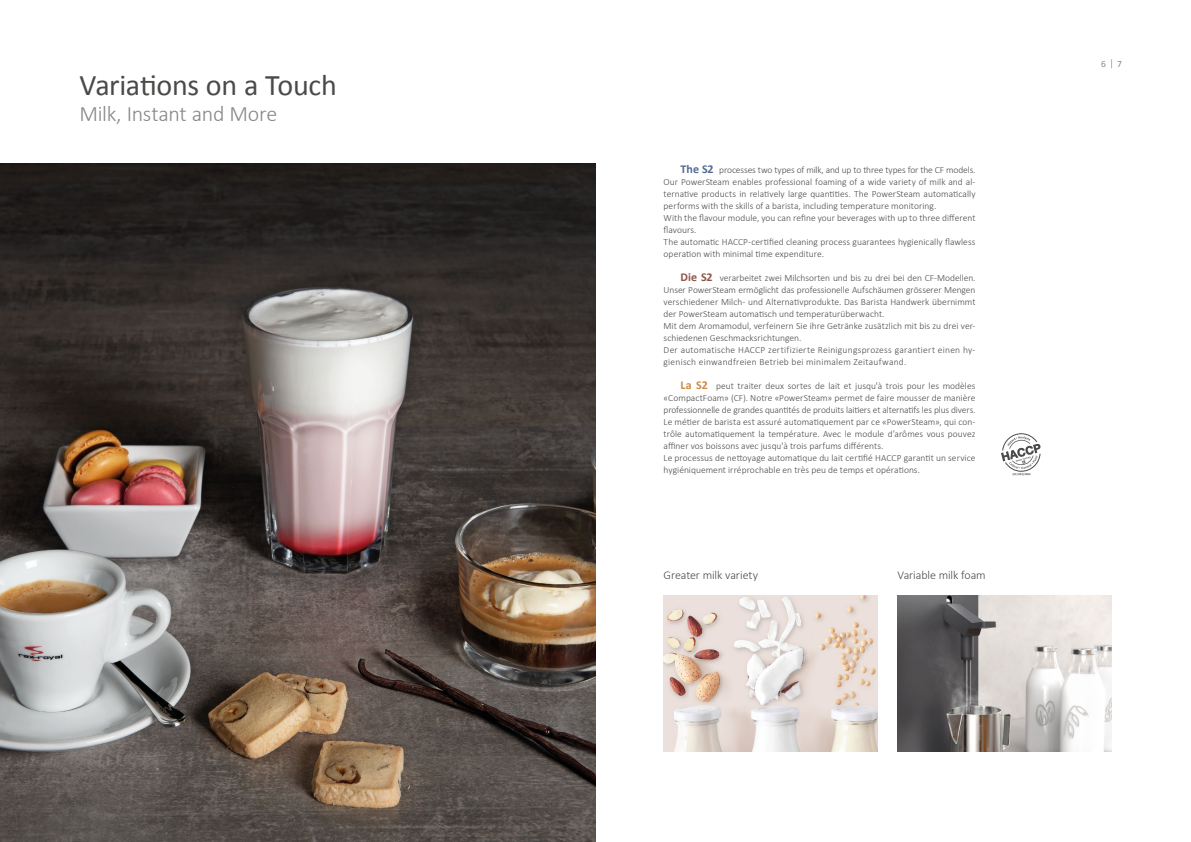
<style>
.page{position:relative;width:1191px;height:842px;background:#fff}
.page>*{position:absolute;margin:0;border:0;box-sizing:border-box;transform-origin:0 0}
.t1{font:30px "Calibri";letter-spacing:-.01em;color:#4a4a49}
.t2{font:300 22px "Calibri";letter-spacing:-.015em;color:#878787}
.t3{font:300 12px "Calibri";letter-spacing:-.01em;color:#4a4a49}
.t4{font:300 9.5px/12px "Calibri";color:#4a4a49}
.t5{font:9.5px "Calibri";color:#878787}
.s1{font-weight:700;font-size:12px;color:#556894}
.s2{font-weight:700;font-size:12px;color:#8e564a}
.s3{font-weight:700;font-size:12px;color:#cc8a48}
</style>
<div class="page">
<img style="left:0;top:164px;width:595px;height:678px">
<img style="left:897px;top:595px;width:214px;height:156px">
<img style="left:663px;top:595px;width:214px;height:156px">
<svg style="left:1001px;top:433px;width:39px;height:43px"></svg>
<h1 class="t1" style="left:79px;top:66px;width:259px">Variations on a Touch</h1>
<h2 class="t2" style="left:79px;top:100px;width:199px">Milk, Instant and More</h2>
<p class="t4" style="left:663px;top:163px;width:313px;text-indent:17px"><span class="s1">The S2</span> processes two types of milk, and up to three types for the CF models.<br>Our PowerSteam enables professional foaming of a wide variety of milk and al&shy;ternative products in relatively large quantities. The PowerSteam automatically performs with the skills of a barista, including temperature monitoring.<br>With the flavour module, you can refine your beverages with up to three different flavours.<br>The automatic HACCP-certified cleaning process guarantees hygienically flawless operation with minimal time expenditure.</p>
<p class="t4" style="left:663px;top:271px;width:313px;text-indent:17px"><span class="s2">Die S2</span> verarbeitet zwei Milchsorten und bis zu drei bei den CF-Modellen.<br>Unser PowerSteam ermöglicht das professionelle Aufschäumen grösserer Mengen verschiedener Milch- und Alternativprodukte. Das Barista Handwerk übernimmt der PowerSteam automatisch und temperaturüberwacht.<br>Mit dem Aromamodul, verfeinern Sie ihre Getränke zusätzlich mit bis zu drei ver&shy;schiedenen Geschmacksrichtungen.<br>Der automatische HACCP zertifizierte Reinigungsprozess garantiert einen hy&shy;gienisch einwandfreien Betrieb bei minimalem Zeitaufwand.</p>
<p class="t4" style="left:663px;top:379px;width:313px;text-indent:17px"><span class="s3">La S2</span> peut traiter deux sortes de lait et jusqu'à trois pour les modèles «CompactFoam» (CF). Notre «PowerSteam» permet de faire mousser de manière professionnelle de grandes quantités de produits laitiers et alternatifs les plus divers.<br>Le métier de barista est assuré automatiquement par ce «PowerSteam», qui con&shy;trôle automatiquement la température. Avec le module d’arômes vous pouvez affiner vos boissons avec jusqu'à trois parfums différents.<br>Le processus de nettoyage automatique du lait certifié HACCP garantit un service hygiéniquement irréprochable en très peu de temps et opérations.</p>
<p class="t3" style="left:663px;top:568px;width:96px">Greater milk variety</p>
<p class="t3" style="left:897px;top:568px;width:90px">Variable milk foam</p>
<p class="t5" style="left:1101px;top:57px;width:22px">6 7</p>
</div>
